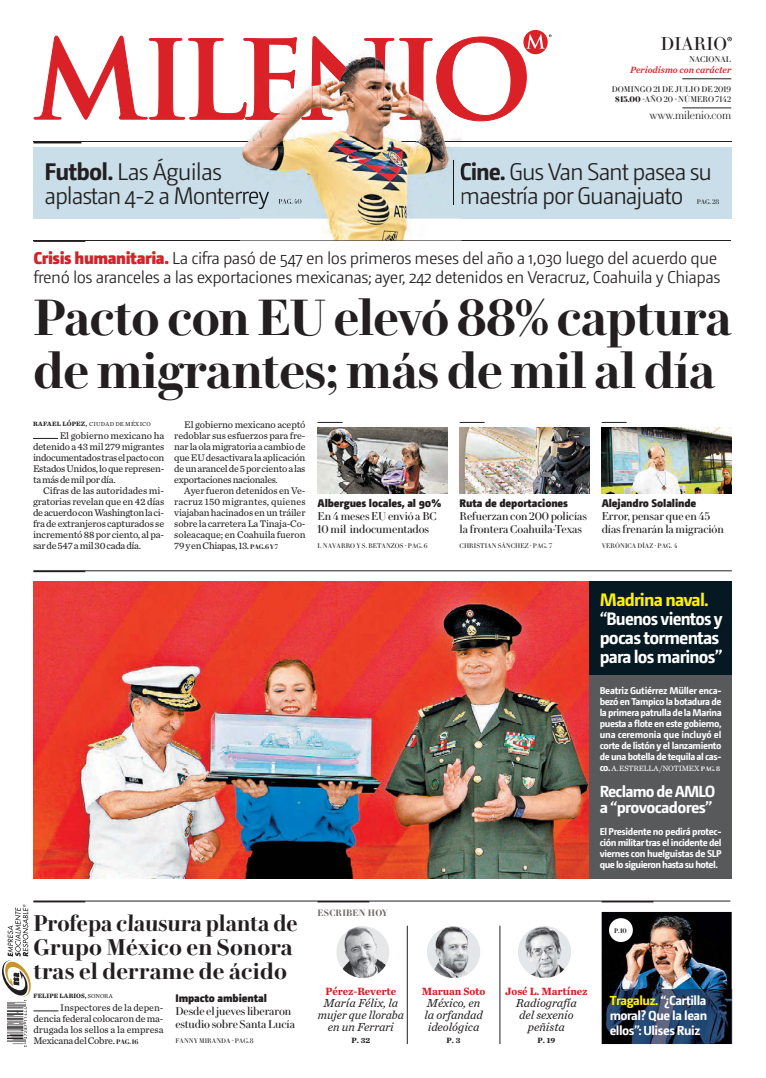
<style>
.page{position:relative;width:766px;height:1078px;background:#fff}
.page>*{position:absolute;margin:0;border:0;box-sizing:border-box;transform-origin:0 0}
.t1{font:600 49px/53px "Le Jeune Deck";letter-spacing:-.01em;color:#231f20}
.t2{font:300 24px/24px "Camingo";letter-spacing:-.045em;color:#231f20}
.t3{font:600 22px/24px "Le Jeune Deck";letter-spacing:.01em;color:#231f20}
.t4{font:700 18px/19px "Camingo";letter-spacing:-.045em;color:#fff;scale:.95 1}
.t5{font:700 18px "Camingo";letter-spacing:-.045em;color:#fff200}
.t6{font:18px "Le Jeune Deck";letter-spacing:.01em;color:#231f20}
.t7{font:300 17px/19px "Camingo";letter-spacing:-.025em;color:#231f20}
.t8{font:700 16px/16px "Camingo";letter-spacing:-.05em;color:#fff}
.t9{font:700 13px/15px "Camingo";letter-spacing:-.035em;color:#fff;text-align:justify}
.t10{font:italic 12px/12px "Chronicle Text G2";color:#231f20;text-align:center}
.t11{font:11px/13px "Le Jeune Deck";letter-spacing:-.01em;color:#231f20}
.t12{font:900 11px "Camingo";letter-spacing:-.01em;color:#231f20}
.t13{font:700 11px "Chronicle Text G2";letter-spacing:-.01em;color:#d2232a}
.t14{font:300 11px "Le Jeune Deck";color:#231f20}
.t15{font:10px/11px "Chronicle Text G2";letter-spacing:-.025em;color:#231f20;text-align:justify}
.t16{font:700 9.8px/11px "Camingo";letter-spacing:-.04em;color:#fff;text-align:justify}
.t17{font:italic 9.5px "Chronicle Text G2 Semi";color:#da2128}
.t18{font:600 9px "Le Jeune Deck";letter-spacing:.02em;color:#736967}
.t19{font:8px/10px "Le Jeune Deck";letter-spacing:.01em;color:#231f20;text-align:center}
.t20{font:8px "Chronicle Text G2";letter-spacing:-.015em;color:#fff}
.t21{font:700 8px "Chronicle Text G2";color:#231f20}
.t22{font:6.5px "Le Jeune Deck";letter-spacing:.01em;color:#231f20}
.t23{font:700 6.5px "Chronicle Text G2";letter-spacing:.015em;color:#231f20}
.t24{font:600 6.5px "Le Jeune Deck";color:#231f20;scale:.95 1}
.t25{font:6px "Chronicle Text G2";letter-spacing:.05em;color:#231f20}
.s1{font-weight:700}
.s2{font-weight:900;color:#d2232a}
.s3{font-weight:700;font-size:6.5px}
.s4{font-family:"Le Jeune Deck";font-weight:600;font-size:6.5px}
.s5{font-weight:400;font-size:6px}
.s6{font-family:"Camingo";font-weight:700;font-size:9.8px}
.s7{color:#fff200}
</style>
<div class="page">
<hr style="left:682px;top:79px;width:49px;height:1px;background:#231f20">
<hr style="left:682px;top:108px;width:49px;height:1px;background:#231f20">
<svg style="left:727px;top:37px;width:4px;height:4px"></svg>
<div style="left:523px;top:30px;width:24px;height:24px;background:#da2128;border-radius:50%"></div>
<svg style="left:33px;top:34px;width:518px;height:87px"></svg>
<svg style="left:2px;top:904px;width:29px;height:93px"></svg>
<img style="left:8px;top:1000px;width:20px;height:46px">
<hr style="left:33px;top:900px;width:697px;height:1px;background:#231f20">
<hr style="left:407px;top:925px;width:1px;height:118px;background:#231f20">
<hr style="left:499px;top:925px;width:1px;height:118px;background:#231f20">
<hr style="left:317px;top:900px;width:52px;height:2px;background:#231f20">
<div style="left:336px;top:926px;width:53px;height:51px;background:#e6e7e8;border-radius:50%"></div>
<img style="left:342px;top:926px;width:44px;height:51px">
<img style="left:427px;top:926px;width:53px;height:51px;border-radius:50%">
<img style="left:518px;top:926px;width:52px;height:51px;border-radius:50%">
<hr style="left:601px;top:900px;width:52px;height:2px;background:#231f20">
<img style="left:601px;top:911px;width:130px;height:77px">
<img style="left:601px;top:988px;width:130px;height:55px">
<div style="left:608px;top:917px;width:24px;height:24px;background:#fff;border-radius:50%"></div>
<hr style="left:33px;top:570px;width:52px;height:2px;background:#231f20">
<img style="left:33px;top:581px;width:556px;height:297px">
<hr style="left:33px;top:570px;width:698px;height:1px;background:#231f20">
<div style="left:589px;top:581px;width:142px;height:94px;background:#061922"></div>
<div style="left:589px;top:675px;width:142px;height:203px;background:#58595b"></div>
<hr style="left:34px;top:240px;width:697px;height:1px;background:#231f20">
<hr style="left:34px;top:240px;width:51px;height:2px;background:#231f20">
<svg style="left:33px;top:438px;width:25px;height:1px"></svg>
<img style="left:317px;top:427px;width:130px;height:66px">
<img style="left:459px;top:427px;width:130px;height:66px">
<img style="left:601px;top:427px;width:130px;height:66px">
<svg style="left:317px;top:422px;width:25px;height:1px"></svg>
<svg style="left:459px;top:422px;width:25px;height:1px"></svg>
<svg style="left:601px;top:422px;width:25px;height:1px"></svg>
<hr style="left:34px;top:141px;width:697px;height:1px;background:#231f20">
<hr style="left:33px;top:141px;width:48px;height:2px;background:#231f20">
<div style="left:33px;top:147px;width:698px;height:71px;background:#c9dee8"></div>
<hr style="left:33px;top:900px;width:52px;height:2px;background:#231f20">
<svg style="left:33px;top:1010px;width:25px;height:1px"></svg>
<img style="left:245px;top:46px;width:190px;height:75px">
<img style="left:240px;top:102px;width:5px;height:18px">
<img style="left:245px;top:46px;width:54px;height:74px">
<img style="left:301px;top:46px;width:84px;height:75px">
<img style="left:399px;top:46px;width:36px;height:74px">
<img style="left:436px;top:46px;width:25px;height:72px">
<img style="left:240px;top:141px;width:221px;height:99px">
<img style="left:240px;top:147px;width:221px;height:71px">
<img style="left:453px;top:160px;width:1px;height:45px">
<img style="left:240px;top:186px;width:29px;height:23px">
<img style="left:278px;top:199px;width:23px;height:5px">
<svg style="left:460px;top:162px;width:1px;height:18px"></svg>
<h3 class="t6" style="left:660px;top:35px;width:68px">DIARIO</h3>
<p class="t17" style="left:630px;top:64px;width:103px">Periodismo con carácter</p>
<p class="t19" style="left:689px;top:55px;width:43px">NACIONAL</p>
<p class="t19" style="left:611px;top:85px;width:121px">DOMINGO 21 DE JULIO DE 2019 <span class="s1">$15.00</span> -AÑO 20 - NÚMERO 7142</p>
<p class="t14" style="left:649px;top:110px;width:83px">www.milenio.com</p>
<h2 class="t2" style="left:44px;top:160px;width:226px"><span class="s1">Futbol.</span> Las Águilas aplastan 4-2 a Monterrey</h2>
<h2 class="t2" style="left:459px;top:160px;width:254px"><span class="s1">Cine.</span> Gus Van Sant pasea su maestría por Guanajuato</h2>
<p class="t22" style="left:696px;top:198px;width:24px">PAG. 28</p>
<h3 class="t7" style="left:33px;top:250px;width:688px"><span class="s2">Crisis humanitaria.</span> La cifra pasó de 547 en los primeros meses del año a 1,030 luego del acuerdo que frenó los aranceles a las exportaciones mexicanas; ayer, 242 detenidos en Veracruz, Coahuila y Chiapas</h3>
<h1 class="t1" style="left:33px;top:294px;width:699px">Pacto con EU elevó 88% captura de migrantes; más de mil al día</h1>
<p class="t25" style="left:33px;top:422px;width:119px"><span class="s3">RAFAEL LÓPEZ,</span> CIUDAD DE MÉXICO</p>
<p class="t15" style="left:33px;top:430px;width:133px;text-indent:27px">El gobierno mexicano ha detenido a 43 mil 279 migrantes indocumentados tras el pacto con Estados Unidos, lo que represen&shy;ta más de mil por día.</p>
<p class="t15" style="left:33px;top:485px;width:133px;text-indent:10px">Cifras de las autoridades mi&shy;gratorias revelan que en 42 días de acuerdo con Washington la ci&shy;fra de extranjeros capturados se incrementó 88 por ciento, al pa&shy;sar de 547 a mil 30 cada día.</p>
<p class="t15" style="left:174px;top:419px;width:133px;text-indent:10px">El gobierno mexicano aceptó redoblar sus esfuerzos para fre&shy;nar la ola migratoria a cambio de que EU desactivara la aplicación de un arancel de 5 por ciento a las exportaciones nacionales.</p>
<p class="t15" style="left:174px;top:485px;width:133px;text-indent:10px">Ayer fueron detenidos en Ve&shy;racruz 150 migrantes, quienes viajaban hacinados en un tráiler sobre la carretera La Tinaja-Co&shy;soleacaque; en Coahuila fueron 79 y en Chiapas, 13. <span class="s4">PAG.6 Y 7</span></p>
<p class="t12" style="left:317px;top:497px;width:125px">Albergues locales, al 90%</p>
<p class="t11" style="left:317px;top:510px;width:120px">En 4 meses EU envió a BC<br>10 mil indocumentados</p>
<p class="t22" style="left:317px;top:542px;width:111px">I. NAVARRO Y S. BETANZOS - PAG. 6</p>
<p class="t12" style="left:459px;top:497px;width:110px">Ruta de deportaciones</p>
<p class="t11" style="left:459px;top:510px;width:129px">Refuerzan con 200 policías la frontera Coahuila-Texas</p>
<p class="t22" style="left:459px;top:542px;width:94px">CHRISTIAN SÁNCHEZ - PAG. 7</p>
<p class="t12" style="left:601px;top:497px;width:96px">Alejandro Solalinde</p>
<p class="t11" style="left:601px;top:510px;width:124px">Error, pensar que en 45 días frenarán la migración</p>
<p class="t22" style="left:601px;top:542px;width:77px">VERÓNICA DÍAZ - PAG. 4</p>
<h3 class="t3" style="left:33px;top:912px;width:265px">Profepa clausura planta de<br>Grupo México en Sonora tras el derrame de ácido</h3>
<p class="t12" style="left:175px;top:992px;width:93px">Impacto ambiental</p>
<p class="t11" style="left:175px;top:1005px;width:121px">Desde el jueves liberaron estudio sobre Santa Lucía</p>
<p class="t22" style="left:175px;top:1037px;width:79px">FANNY MIRANDA - PAG.8</p>
<p class="t23" style="left:33px;top:992px;width:81px">FELIPE LARIOS, <span class="s5">SONORA</span></p>
<p class="t15" style="left:33px;top:1002px;width:132px;text-indent:27px">Inspectores de la depen&shy;dencia federal colocaron de ma&shy;drugada los sellos a la empresa Mexicana del Cobre. <span class="s4">PAG. 16</span></p>
<p class="t18" style="left:317px;top:908px;width:72px">ESCRIBEN HOY</p>
<h3 class="t5" style="left:599px;top:591px;width:111px">Madrina naval.</h3>
<h3 class="t4" style="left:599px;top:610px;width:131px">“Buenos vientos y pocas tormentas para los marinos”</h3>
<p class="t16" style="left:599px;top:685px;width:123px">Beatriz Gutiérrez Müller enca&shy;bezó en Tampico la botadura de la primera patrulla de la Marina puesta a flote en este gobierno, una ceremonia que incluyó el corte de listón y el lanzamiento de una botella de tequila al cas-</p>
<p class="t20" style="left:599px;top:765px;width:122px"><span class="s6">co.</span> A. ESTRELLA /NOTIMEX <span class="s4">PAG. 8</span></p>
<h3 class="t8" style="left:599px;top:784px;width:117px">Reclamo de AMLO a “provocadores”</h3>
<p class="t16" style="left:599px;top:826px;width:123px">El Presidente no pedirá protec&shy;ción militar tras el incidente del viernes con huelguistas de SLP que lo siguieron hasta su hotel.</p>
<p class="t24" style="left:614px;top:927px;width:15px">P. 10</p>
<p class="t13" style="left:325px;top:986px;width:72px">Pérez-Reverte</p>
<p class="t10" style="left:318px;top:997px;width:88px">María Félix, la mujer que lloraba en un Ferrari</p>
<p class="t21" style="left:351px;top:1036px;width:20px">P. 32</p>
<p class="t13" style="left:421px;top:986px;width:65px">Maruan Soto</p>
<p class="t10" style="left:424px;top:997px;width:60px;text-align:left">México, en la orfandad ideológica</p>
<p class="t21" style="left:446px;top:1036px;width:15px">P. 3</p>
<p class="t13" style="left:505px;top:986px;width:84px">José L. Martínez</p>
<p class="t10" style="left:515px;top:997px;width:62px">Radiografía del sexenio peñista</p>
<p class="t21" style="left:537px;top:1036px;width:19px">P. 19</p>
<h3 class="t9" style="left:609px;top:993px;width:99px"><span class="s7">Tragaluz.</span> “¿Cartilla moral? Que la lean ellos”: Ulises Ruiz</h3>
</div>
